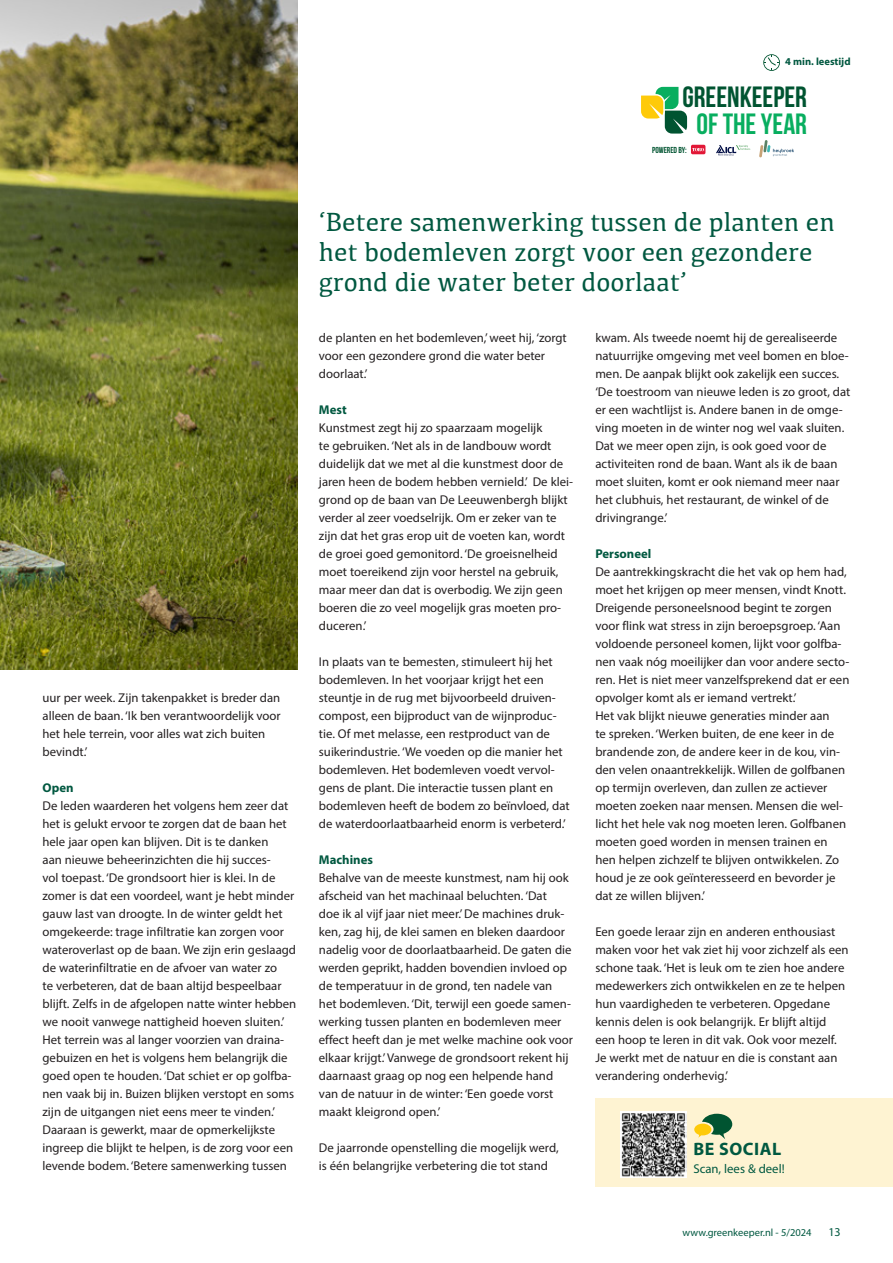
<style>
.page{position:relative;width:893px;height:1263px;background:#fff}
.page>*{position:absolute;margin:0;border:0;box-sizing:border-box;transform-origin:0 0}
.t1{font:29.25px "Bebas Neue";color:#005431}
.t2{font:29.25px "Bebas Neue";color:#08ae5f}
.t3{font:27px/30px "Kefa";color:#005840}
.t4{font:700 18px "Myriad Pro";letter-spacing:.03em;color:#005840}
.t5{font:12.75px/18px "Myriad Pro";color:#231f20}
.t6{font:700 12.75px "Myriad Pro";color:#005840}
.t7{font:12.75px "Myriad Pro";color:#005840}
.t8{font:12px "Myriad Pro";color:#005840}
.t9{font:10.5px "Myriad Pro";color:#005840}
.t10{font:700 10.5px "Myriad Pro";color:#005840}
.t11{font:8.7px "Bebas Neue";color:#005431}
</style>
<div class="page">
<img style="left:0;top:0;width:298px;height:670px">
<svg style="left:763px;top:54px;width:17px;height:17px"></svg>
<div style="left:595px;top:1098px;width:298px;height:89px;background:#fef3d2"></div>
<img style="left:621px;top:1111px;width:65px;height:66px">
<svg style="left:694px;top:1114px;width:38px;height:25px"></svg>
<svg style="left:641px;top:87px;width:46px;height:47px"></svg>
<svg style="left:691px;top:145px;width:14px;height:9px"></svg>
<svg style="left:692px;top:148px;width:12px;height:3px"></svg>
<svg style="left:716px;top:145px;width:34px;height:11px"></svg>
<svg style="left:759px;top:140px;width:35px;height:17px"></svg>
<p class="t10" style="left:785px;top:55px;width:67px">4 min. leestijd</p>
<h1 class="t1" style="left:682px;top:81px;width:126px">GREENKEEPER</h1>
<h1 class="t2" style="left:696px;top:107px;width:112px">OF THE YEAR</h1>
<p class="t11" style="left:652px;top:145px;width:36px">POWERED BY:</p>
<p class="t5" style="left:43px;top:689px;width:240px">uur per week. Zijn takenpakket is breder dan alleen de baan. ‘Ik ben verantwoordelijk voor het hele terrein, voor alles wat zich buiten bevindt.’</p>
<p class="t6" style="left:43px;top:779px;width:33px">Open</p>
<p class="t5" style="left:43px;top:797px;width:255px">De leden waarderen het volgens hem zeer dat het is gelukt ervoor te zorgen dat de baan het hele jaar open kan blijven. Dit is te danken<br>aan nieuwe beheerinzichten die hij succes-<br>vol toepast. ‘De grondsoort hier is klei. In de zomer is dat een voordeel, want je hebt minder gauw last van droogte. In de winter geldt het omgekeerde: trage infiltratie kan zorgen voor wateroverlast op de baan. We zijn erin geslaagd de waterinfiltratie en de afvoer van water zo<br>te verbeteren, dat de baan altijd bespeelbaar blijft. Zelfs in de afgelopen natte winter hebben we nooit vanwege nattigheid hoeven sluiten.’ Het terrein was al langer voorzien van draina&shy;gebuizen en het is volgens hem belangrijk die goed open te houden. ‘Dat schiet er op golfba&shy;nen vaak bij in. Buizen blijken verstopt en soms zijn de uitgangen niet eens meer te vinden.’ Daaraan is gewerkt, maar de opmerkelijkste ingreep die blijkt te helpen, is de zorg voor een levende bodem. ‘Betere samenwerking tussen</p>
<h2 class="t3" style="left:319px;top:206px;width:517px">‘Betere samenwerking tussen de planten en het bodemleven zorgt voor een gezondere grond die water beter doorlaat’</h2>
<p class="t5" style="left:319px;top:329px;width:249px">de planten en het bodemleven,’ weet hij, ‘zorgt voor een gezondere grond die water beter doorlaat.’</p>
<p class="t6" style="left:319px;top:401px;width:29px">Mest</p>
<p class="t5" style="left:319px;top:419px;width:256px">Kunstmest zegt hij zo spaarzaam mogelijk<br>te gebruiken. ‘Net als in de landbouw wordt duidelijk dat we met al die kunstmest door de jaren heen de bodem hebben vernield.’ De klei&shy;grond op de baan van De Leeuwenbergh blijkt verder al zeer voedselrijk. Om er zeker van te zijn dat het gras erop uit de voeten kan, wordt de groei goed gemonitord. ‘De groeisnelheid moet toereikend zijn voor herstel na gebruik, maar meer dan dat is overbodig. We zijn geen boeren die zo veel mogelijk gras moeten pro&shy;duceren.’</p>
<p class="t5" style="left:319px;top:653px;width:252px">In plaats van te bemesten, stimuleert hij het bodemleven. In het voorjaar krijgt het een steuntje in de rug met bijvoorbeeld druiven&shy;compost, een bijproduct van de wijnproduc&shy;tie. Of met melasse, een restproduct van de suikerindustrie. ‘We voeden op die manier het bodemleven. Het bodemleven voedt vervol&shy;gens de plant. Die interactie tussen plant en bodemleven heeft de bodem zo beïnvloed, dat de waterdoorlaatbaarheid enorm is verbeterd.’</p>
<p class="t6" style="left:319px;top:852px;width:56px">Machines</p>
<p class="t5" style="left:319px;top:869px;width:256px">Behalve van de meeste kunstmest, nam hij ook afscheid van het machinaal beluchten. ‘Dat<br>doe ik al vijf jaar niet meer.’ De machines druk&shy;ken, zag hij, de klei samen en bleken daardoor nadelig voor de doorlaatbaarheid. De gaten die werden geprikt, hadden bovendien invloed op de temperatuur in de grond, ten nadele van het bodemleven. ‘Dit, terwijl een goede samen&shy;werking tussen planten en bodemleven meer effect heeft dan je met welke machine ook voor elkaar krijgt.’ Vanwege de grondsoort rekent hij daarnaast graag op nog een helpende hand van de natuur in de winter: ‘Een goede vorst maakt kleigrond open.’</p>
<p class="t5" style="left:319px;top:1139px;width:241px">De jaarronde openstelling die mogelijk werd, is één belangrijke verbetering die tot stand</p>
<p class="t5" style="left:595px;top:329px;width:257px">kwam. Als tweede noemt hij de gerealiseerde natuurrijke omgeving met veel bomen en bloe&shy;men. De aanpak blijkt ook zakelijk een succes. ‘De toestroom van nieuwe leden is zo groot, dat er een wachtlijst is. Andere banen in de omge&shy;ving moeten in de winter nog wel vaak sluiten.<br>Dat we meer open zijn, is ook goed voor de activiteiten rond de baan. Want als ik de baan moet sluiten, komt er ook niemand meer naar het clubhuis, het restaurant, de winkel of de drivingrange.’</p>
<p class="t6" style="left:595px;top:546px;width:58px">Personeel</p>
<p class="t5" style="left:595px;top:563px;width:256px">De aantrekkingskracht die het vak op hem had, moet het krijgen op meer mensen, vindt Knott.<br>Dreigende personeelsnood begint te zorgen voor flink wat stress in zijn beroepsgroep. ‘Aan voldoende personeel komen, lijkt voor golfba&shy;nen vaak nóg moeilijker dan voor andere secto&shy;ren. Het is niet meer vanzelfsprekend dat er een opvolger komt als er iemand vertrekt.’<br>Het vak blijkt nieuwe generaties minder aan<br>te spreken. ‘Werken buiten, de ene keer in de brandende zon, de andere keer in de kou, vin&shy;den velen onaantrekkelijk. Willen de golfbanen op termijn overleven, dan zullen ze actiever moeten zoeken naar mensen. Mensen die wel&shy;licht het hele vak nog moeten leren. Golfbanen moeten goed worden in mensen trainen en hen helpen zichzelf te blijven ontwikkelen. Zo houd je ze ook geïnteresseerd en bevorder je dat ze willen blijven.’</p>
<p class="t5" style="left:595px;top:923px;width:255px">Een goede leraar zijn en anderen enthousiast maken voor het vak ziet hij voor zichzelf als een schone taak. ‘Het is leuk om te zien hoe andere medewerkers zich ontwikkelen en ze te helpen hun vaardigheden te verbeteren. Opgedane kennis delen is ook belangrijk. Er blijft altijd een hoop te leren in dit vak. Ook voor mezelf.<br>Je werkt met de natuur en die is constant aan verandering onderhevig.’</p>
<h3 class="t4" style="left:693px;top:1137px;width:89px">BE SOCIAL</h3>
<p class="t7" style="left:693px;top:1161px;width:93px">Scan, lees &amp; deel!</p>
<p class="t9" style="left:683px;top:1226px;width:130px">www.greenkeeper.nl - 5/2024</p>
<p class="t8" style="left:828px;top:1224px;width:14px">13</p>
</div>
